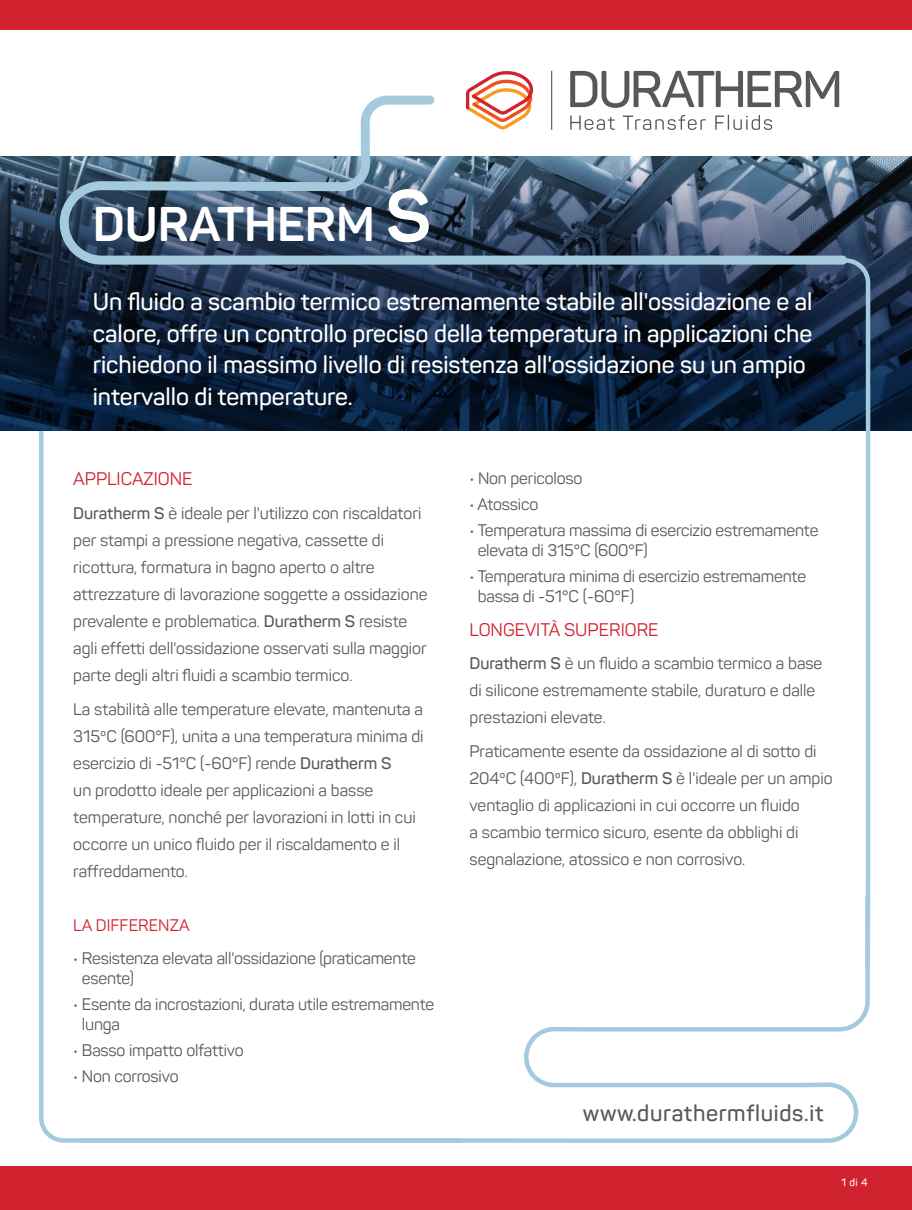
<style>
.page{position:relative;width:912px;height:1210px;background:#fff}
.page>*{position:absolute;margin:0;border:0;box-sizing:border-box;transform-origin:0 0}
.t1{font:700 48px "Panton";color:#fff}
.t2{font:600 24px/31.5px "Panton";color:#fff}
.t3{font:600 22.5px "Panton";letter-spacing:.03em;color:#57585a}
.t4{font:18px "Panton";color:#d1222f}
.t5{font:16.5px/27px "Panton";color:#57585a}
.t6{font:16.5px "Panton";color:#d1222f}
.t7{font:600 10.5px "Panton";color:#fff}
.s1{font-size:72px}
.s2{font-weight:600}
</style>
<div class="page">
<svg style="left:39px;top:431px;width:39px;height:712px"></svg>
<svg style="left:570px;top:71px;width:269px;height:20px"></svg>
<hr style="left:551px;top:71px;width:1px;height:59px;background:#57585a">
<svg style="left:466px;top:71px;width:67px;height:20px"></svg>
<div style="left:0;top:0;width:912px;height:29px;background:#d1222f"></div>
<div style="left:0;top:1166px;width:912px;height:44px;background:#d1222f"></div>
<svg style="left:78px;top:973px;width:792px;height:170px"></svg>
<svg style="left:0;top:157px;width:912px;height:274px;background:#11233b"></svg>
<svg style="left:841px;top:256px;width:31px;height:717px"></svg>
<svg style="left:55px;top:91px;width:796px;height:178px"></svg>
<h1 class="t1" style="left:93px;top:194px;width:340px">DURATHERM <span class="s1">S</span></h1>
<p class="t2" style="left:93px;top:286px;width:721px">Un fluido a scambio termico estremamente stabile all'ossidazione e al calore, offre un controllo preciso della temperatura in applicazioni che richiedono il massimo livello di resistenza all'ossidazione su un ampio intervallo di temperature.</p>
<p class="t4" style="left:73px;top:468px;width:121px">APPLICAZIONE</p>
<p class="t5" style="left:73px;top:499px;width:356px"><span class="s2">Duratherm S</span> è ideale per l'utilizzo con riscaldatori per stampi a pressione negativa, cassette di ricottura, formatura in bagno aperto o altre attrezzature di lavorazione soggette a ossidazione prevalente e problematica. <span class="s2">Duratherm S</span> resiste agli effetti dell'ossidazione osservati sulla maggior parte degli altri fluidi a scambio termico.</p>
<p class="t5" style="left:73px;top:695px;width:352px">La stabilità alle temperature elevate, mantenuta a 315ºC (600°F), unita a una temperatura minima di esercizio di -51°C (-60°F) rende <span class="s2">Duratherm S<br></span>un prodotto ideale per applicazioni a basse temperature, nonché per lavorazioni in lotti in cui occorre un unico fluido per il riscaldamento e il raffreddamento.</p>
<p class="t6" style="left:73px;top:915px;width:118px">LA DIFFERENZA</p>
<p class="t5" style="left:82px;top:949px;width:335px;line-height:19.5px;text-indent:-9px">• Resistenza elevata all'ossidazione (praticamente esente)</p>
<p class="t5" style="left:82px;top:994px;width:354px;line-height:19.5px;text-indent:-9px">• Esente da incrostazioni, durata utile estremamente lunga</p>
<p class="t5" style="left:73px;top:1036px;width:172px">• Basso impatto olfattivo</p>
<p class="t5" style="left:73px;top:1063px;width:107px">• Non corrosivo</p>
<p class="t5" style="left:469px;top:465px;width:114px">• Non pericoloso</p>
<p class="t5" style="left:469px;top:491px;width:70px">• Atossico</p>
<p class="t5" style="left:478px;top:521px;width:342px;line-height:19.5px;text-indent:-8px">• Temperatura massima di esercizio estremamente elevata di 315°C (600°F)</p>
<p class="t5" style="left:478px;top:567px;width:330px;line-height:19.5px;text-indent:-8px">• Temperatura minima di esercizio estremamente bassa di -51°C (-60°F)</p>
<p class="t4" style="left:469px;top:618px;width:191px">LONGEVITÀ SUPERIORE</p>
<p class="t5" style="left:469px;top:650px;width:354px"><span class="s2">Duratherm S</span> è un fluido a scambio termico a base di silicone estremamente stabile, duraturo e dalle prestazioni elevate.</p>
<p class="t5" style="left:469px;top:738px;width:364px">Praticamente esente da ossidazione al di sotto di 204ºC (400ºF), <span class="s2">Duratherm S</span> è l'ideale per un ampio ventaglio di applicazioni in cui occorre un fluido<br>a scambio termico sicuro, esente da obblighi di segnalazione, atossico e non corrosivo.</p>
<h3 class="t3" style="left:583px;top:1099px;width:242px">www.durathermfluids.it</h3>
<p class="t7" style="left:841px;top:1175px;width:27px">1 di 4</p>
</div>
